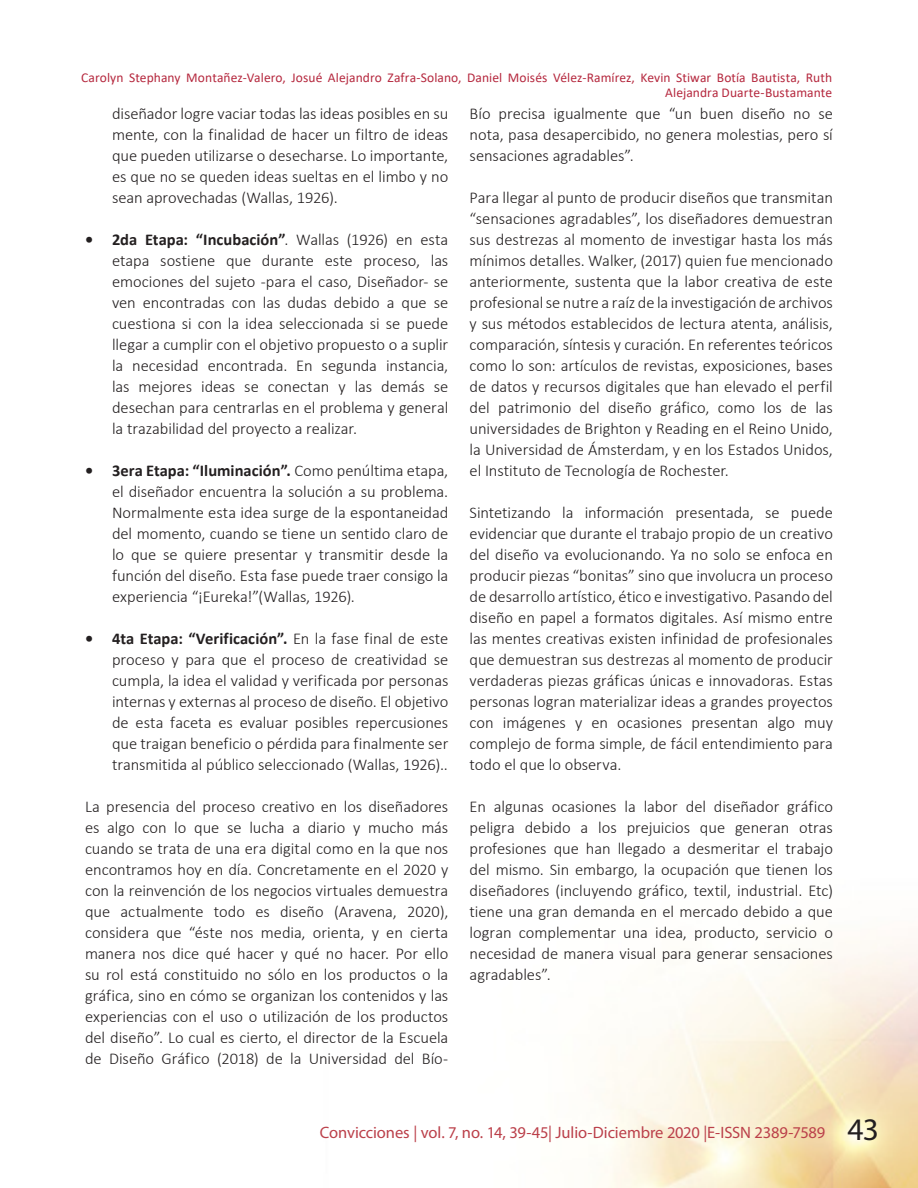
<style>
.page{position:relative;width:918px;height:1188px;background:#fff}
.page>*{position:absolute;margin:0;border:0;box-sizing:border-box;transform-origin:0 0}
.t1{font:300 16.5px/21px "Calibri";letter-spacing:-.005em;color:#231f20;text-align:justify}
.t2{font:16.5px "Myriad Pro";letter-spacing:-.01em;color:#bb404a}
.t3{font:13.5px/15px "Calibri";letter-spacing:.005em;color:#b5283e;text-align:right}
.s1{font-weight:700}
.s2{font-size:31.5px;color:#231f20}
</style>
<div class="page">
<img style="left:601px;top:939px;width:317px;height:249px">
<p class="t3" style="left:81px;top:69px;width:753px">Carolyn Stephany Montañez-Valero, Josué Alejandro Zafra-Solano, Daniel Moisés Vélez-Ramírez, Kevin Stiwar Botía Bautista, Ruth<br>Alejandra Duarte-Bustamante</p>
<p class="t1" style="left:112px;top:103px;width:338px">diseñador logre vaciar todas las ideas posibles en su mente, con la finalidad de hacer un filtro de ideas que pueden utilizarse o desecharse. Lo importante, es que no se queden ideas sueltas en el limbo y no sean aprovechadas (Wallas, 1926).</p>
<p class="t1" style="left:112px;top:229px;width:338px;text-indent:-27px"><span class="s1">• 2da Etapa: “Incubación”</span>. Wallas (1926) en esta etapa sostiene que durante este proceso, las emociones del sujeto -para el caso, Diseñador- se ven encontradas con las dudas debido a que se cuestiona si con la idea seleccionada si se puede llegar a cumplir con el objetivo propuesto o a suplir la necesidad encontrada. En segunda instancia, las mejores ideas se conectan y las demás se desechan para centrarlas en el problema y general la trazabilidad del proyecto a realizar.</p>
<p class="t1" style="left:112px;top:460px;width:338px;text-indent:-27px"><span class="s1">• 3era Etapa: “Iluminación”.</span> Como penúltima etapa, el diseñador encuentra la solución a su problema.<br>Normalmente esta idea surge de la espontaneidad del momento, cuando se tiene un sentido claro de lo que se quiere presentar y transmitir desde la función del diseño. Esta fase puede traer consigo la experiencia “¡Eureka!”(Wallas, 1926).</p>
<p class="t1" style="left:112px;top:628px;width:338px;text-indent:-27px"><span class="s1">• 4ta Etapa: “Verificación”.</span> En la fase final de este proceso y para que el proceso de creatividad se cumpla, la idea el validad y verificada por personas internas y externas al proceso de diseño. El objetivo de esta faceta es evaluar posibles repercusiones que traigan beneficio o pérdida para finalmente ser transmitida al público seleccionado (Wallas, 1926)..</p>
<p class="t1" style="left:85px;top:796px;width:365px">La presencia del proceso creativo en los diseñadores es algo con lo que se lucha a diario y mucho más cuando se trata de una era digital como en la que nos encontramos hoy en día. Concretamente en el 2020 y con la reinvención de los negocios virtuales demuestra que actualmente todo es diseño (Aravena, 2020), considera que “éste nos media, orienta, y en cierta manera nos dice qué hacer y qué no hacer. Por ello su rol está constituido no sólo en los productos o la gráfica, sino en cómo se organizan los contenidos y las experiencias con el uso o utilización de los productos del diseño”. Lo cual es cierto, el director de la Escuela de Diseño Gráfico (2018) de la Universidad del Bío-</p>
<p class="t1" style="left:470px;top:103px;width:365px">Bío precisa igualmente que “un buen diseño no se nota, pasa desapercibido, no genera molestias, pero sí sensaciones agradables”.</p>
<p class="t1" style="left:470px;top:187px;width:365px">Para llegar al punto de producir diseños que transmitan “sensaciones agradables”, los diseñadores demuestran sus destrezas al momento de investigar hasta los más mínimos detalles. Walker, (2017) quien fue mencionado anteriormente, sustenta que la labor creativa de este profesional se nutre a raíz de la investigación de archivos y sus métodos establecidos de lectura atenta, análisis, comparación, síntesis y curación. En referentes teóricos como lo son: artículos de revistas, exposiciones, bases de datos y recursos digitales que han elevado el perfil del patrimonio del diseño gráfico, como los de las universidades de Brighton y Reading en el Reino Unido, la Universidad de Ámsterdam, y en los Estados Unidos, el Instituto de Tecnología de Rochester.</p>
<p class="t1" style="left:470px;top:502px;width:365px">Sintetizando la información presentada, se puede evidenciar que durante el trabajo propio de un creativo del diseño va evolucionando. Ya no solo se enfoca en producir piezas “bonitas” sino que involucra un proceso de desarrollo artístico, ético e investigativo. Pasando del diseño en papel a formatos digitales. Así mismo entre las mentes creativas existen infinidad de profesionales que demuestran sus destrezas al momento de producir verdaderas piezas gráficas únicas e innovadoras. Estas personas logran materializar ideas a grandes proyectos con imágenes y en ocasiones presentan algo muy complejo de forma simple, de fácil entendimiento para todo el que lo observa.</p>
<p class="t1" style="left:470px;top:796px;width:365px">En algunas ocasiones la labor del diseñador gráfico peligra debido a los prejuicios que generan otras profesiones que han llegado a desmeritar el trabajo del mismo. Sin embargo, la ocupación que tienen los diseñadores (incluyendo gráfico, textil, industrial. Etc) tiene una gran demanda en el mercado debido a que logran complementar una idea, producto, servicio o necesidad de manera visual para generar sensaciones agradables”.</p>
<p class="t2" style="left:320px;top:1123px;width:560px">Convicciones | vol. 7, no. 14, 39-45| Julio-Diciembre 2020 |E-ISSN 2389-7589 <span class="s2">43</span></p>
</div>
